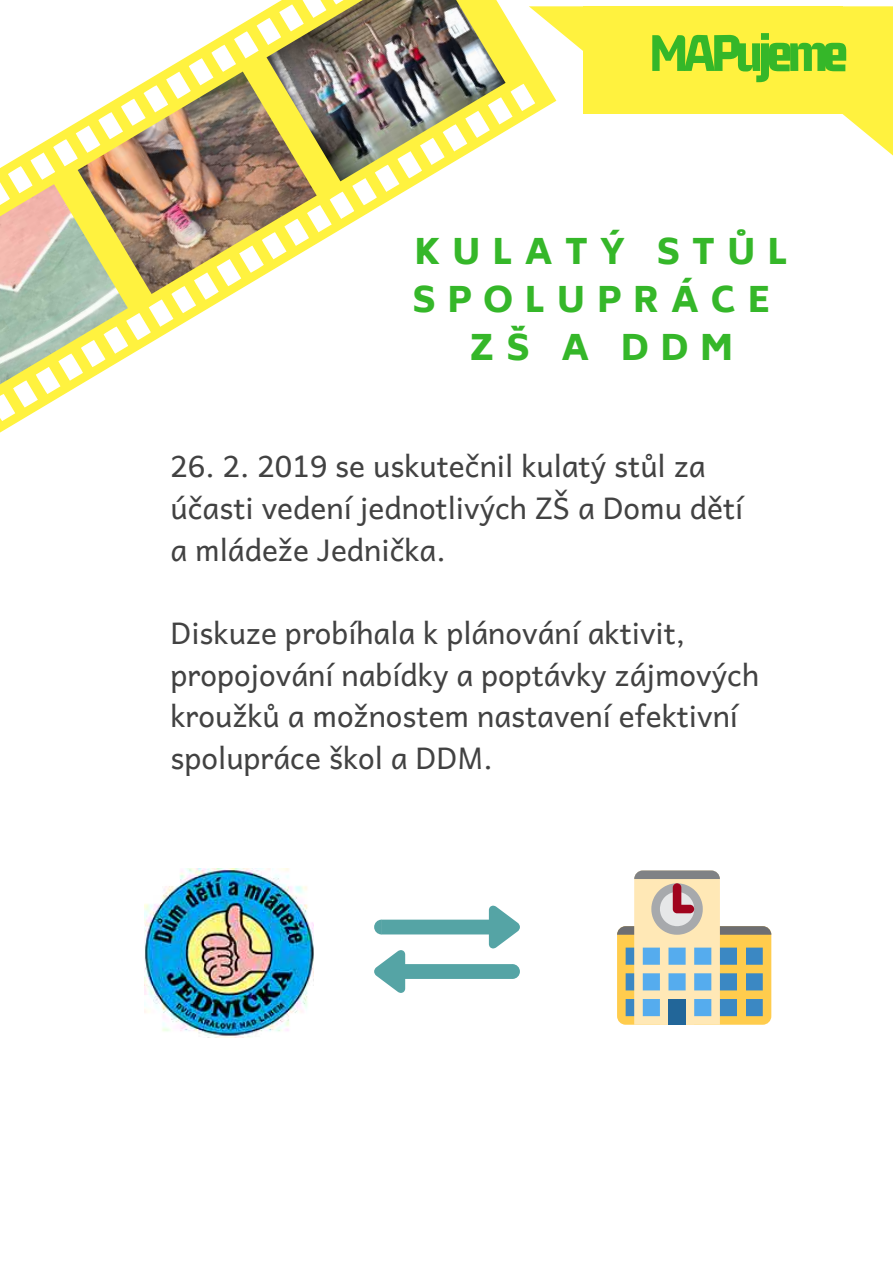
<style>
.page{position:relative;width:893px;height:1263px;background:#fff}
.page>*{position:absolute;margin:0;border:0;box-sizing:border-box;transform-origin:0 0}
.t1{font:800 57.6px "Gemunu Libre";letter-spacing:-.085em;color:#35b729}
.t2{font:800 34.8px/48.4px "Biryani";letter-spacing:.34em;color:#35b729;text-align:center}
.t3{font:29.85px/41.7px "Andika";color:#424242}
</style>
<div class="page">
<div style="left:584px;top:6px;width:259px;height:108px;background:#fff23f"></div>
<svg style="left:842px;top:6px;width:51px;height:150px"></svg>
<svg style="left:556px;top:6px;width:28px;height:46px"></svg>
<svg style="left:0;top:6px;width:556px;height:427px"></svg>
<img style="left:78px;top:72px;width:239px;height:222px">
<img style="left:267px;top:0;width:239px;height:181px">
<img style="left:0;top:184px;width:128px;height:200px">
<img style="left:144px;top:868px;width:169px;height:169px">
<svg style="left:374px;top:906px;width:146px;height:87px"></svg>
<svg style="left:617px;top:870px;width:154px;height:155px"></svg>
<h1 class="t1" style="left:649px;top:23px;width:200px">MAPujeme</h1>
<p class="t2" style="left:412px;top:227px;width:377px">KULATÝ STŮL<br>SPOLUPRÁCE<br>ZŠ A DDM</p>
<p class="t3" style="left:171px;top:444px;width:574px">26. 2. 2019 se uskutečnil kulatý stůl za účasti vedení jednotlivých ZŠ a Domu dětí a mládeže Jednička.</p>
<p class="t3" style="left:171px;top:611px;width:590px">Diskuze probíhala k plánování aktivit, propojování nabídky a poptávky zájmových kroužků a možnostem nastavení efektivní spolupráce škol a DDM.</p>
</div>
